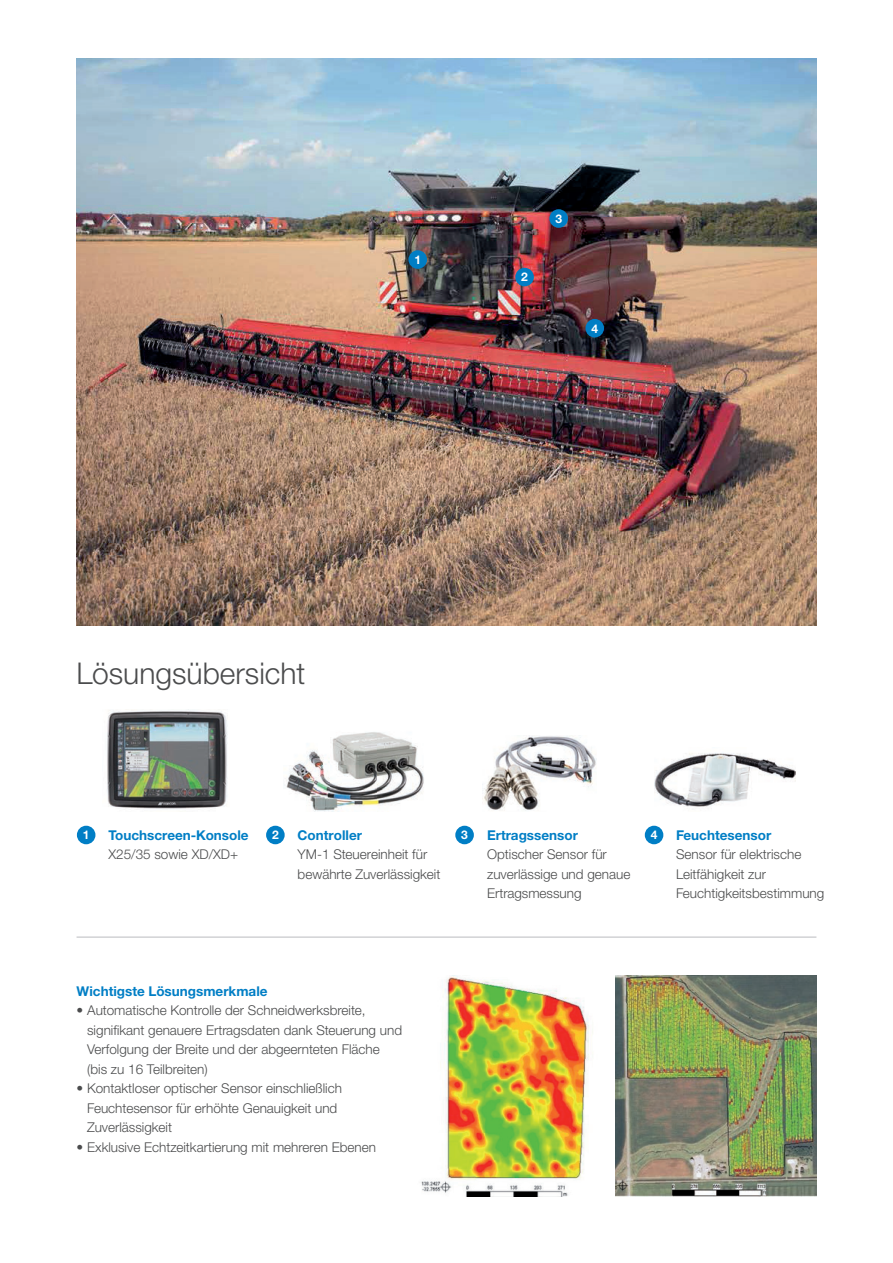
<style>
.page{position:relative;width:893px;height:1263px;background:#fff}
.page>*{position:absolute;margin:0;border:0;box-sizing:border-box;transform-origin:0 0}
.t1{font:300 30px "Helvetica Neue LTW1 G";color:#4b4c4d}
.t2{font:300 13.5px/19.5px "Helvetica Neue LTW1 G";color:#4b4c4d}
.t3{font:700 13.5px "Helvetica Neue LTW1 G";color:#007ec5}
.t4{font:700 12px "Helvetica Neue LTW1 G";color:#fff}
</style>
<div class="page">
<hr style="left:77px;top:936px;width:739px;height:2px;background:#d1d2d4">
<img style="left:77px;top:59px;width:739px;height:566px">
<img style="left:421px;top:975px;width:195px;height:221px">
<img style="left:616px;top:975px;width:200px;height:221px">
<div style="left:408px;top:250px;width:19px;height:19px;background:#007ec5;border-radius:50%"></div>
<div style="left:515px;top:268px;width:19px;height:18px;background:#007ec5;border-radius:50%"></div>
<div style="left:549px;top:209px;width:19px;height:19px;background:#007ec5;border-radius:50%"></div>
<div style="left:585px;top:319px;width:19px;height:18px;background:#007ec5;border-radius:50%"></div>
<img style="left:655px;top:753px;width:140px;height:54px">
<img style="left:484px;top:736px;width:112px;height:75px">
<img style="left:284px;top:732px;width:140px;height:79px">
<img style="left:107px;top:711px;width:121px;height:98px">
<div style="left:77px;top:826px;width:18px;height:18px;background:#007ec5;border-radius:50%"></div>
<div style="left:266px;top:826px;width:19px;height:18px;background:#007ec5;border-radius:50%"></div>
<div style="left:455px;top:826px;width:19px;height:18px;background:#007ec5;border-radius:50%"></div>
<div style="left:645px;top:826px;width:18px;height:18px;background:#007ec5;border-radius:50%"></div>
<p class="t4" style="left:414px;top:252px;width:8px">1</p>
<p class="t4" style="left:521px;top:270px;width:8px">2</p>
<p class="t4" style="left:555px;top:211px;width:8px">3</p>
<p class="t4" style="left:591px;top:321px;width:8px">4</p>
<h1 class="t1" style="left:77px;top:655px;width:230px">Lösungsübersicht</h1>
<p class="t4" style="left:83px;top:828px;width:8px">1</p>
<p class="t3" style="left:298px;top:826px;width:66px">Controller</p>
<p class="t2" style="left:298px;top:844px;width:144px">YM-1 Steuereinheit für bewährte Zuverlässigkeit</p>
<p class="t3" style="left:108px;top:826px;width:142px">Touchscreen-Konsole</p>
<p class="t2" style="left:108px;top:844px;width:131px">X25/35 sowie XD/XD+</p>
<p class="t4" style="left:272px;top:828px;width:8px">2</p>
<p class="t3" style="left:487px;top:826px;width:92px">Ertragssensor</p>
<p class="t2" style="left:487px;top:844px;width:145px">Optischer Sensor für zuverlässige und genaue<br>Ertragsmessung</p>
<p class="t4" style="left:461px;top:828px;width:8px">3</p>
<p class="t3" style="left:676px;top:826px;width:97px">Feuchtesensor</p>
<p class="t2" style="left:676px;top:844px;width:150px">Sensor für elektrische<br>Leitfähigkeit zur<br>Feuchtigkeitsbestimmung</p>
<p class="t4" style="left:651px;top:828px;width:8px">4</p>
<p class="t3" style="left:77px;top:982px;width:193px">Wichtigste Lösungsmerkmale</p>
<p class="t2" style="left:87px;top:1000px;width:316px;text-indent:-11px">• Automatische Kontrolle der Schneidwerksbreite, signifikant genauere Ertragsdaten dank Steuerung und Verfolgung der Breite und der abgeernteten Fläche (bis zu 16 Teilbreiten)</p>
<p class="t2" style="left:87px;top:1078px;width:256px;text-indent:-11px">• Kontaktloser optischer Sensor einschließlich<br>Feuchtesensor für erhöhte Genauigkeit und<br>Zuverlässigkeit</p>
<p class="t2" style="left:77px;top:1137px;width:301px">• Exklusive Echtzeitkartierung mit mehreren Ebenen</p>
</div>
